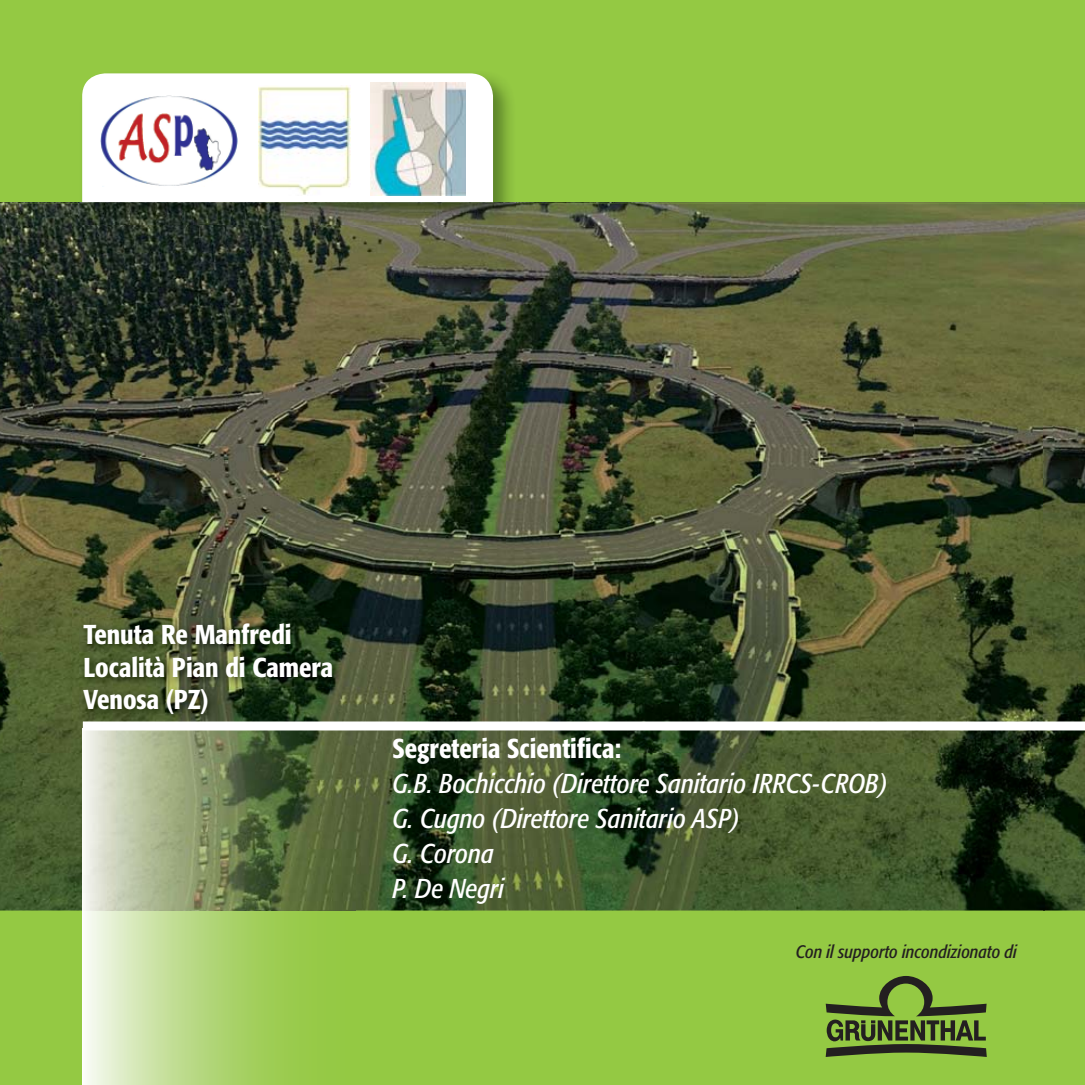
<style>
.page{position:relative;width:1085px;height:1085px;background:#fff}
.page>*{position:absolute;margin:0;border:0;box-sizing:border-box;transform-origin:0 0}
.t1{font:italic condensed 27px/34.9px "Formata";color:#fff}
.t2{font:500 condensed 27px/32.4px "Formata";color:#fff}
.t3{font:italic condensed 18px "Formata";color:#231f20}
</style>
<div class="page">
<div style="left:0;top:0;width:1084px;height:1084px;background:#94c943"></div>
<img style="left:0;top:202px;width:1084px;height:1px">
<img style="left:0;top:203px;width:1043px;height:550px">
<img style="left:1043px;top:203px;width:41px;height:707px">
<img style="left:0;top:753px;width:83px;height:157px">
<img style="left:356px;top:753px;width:688px;height:157px">
<img style="left:83px;top:730px;width:273px;height:354px">
<img style="left:79px;top:79px;width:436px;height:145px">
<div style="left:82px;top:73px;width:411px;height:129px;background:#fff"></div>
<img style="left:99px;top:94px;width:141px;height:94px">
<img style="left:258px;top:86px;width:92px;height:110px">
<img style="left:370px;top:83px;width:96px;height:113px">
<img style="left:79px;top:619px;width:262px;height:104px">
<div style="left:83px;top:721px;width:1001px;height:9px;background:#fff"></div>
<svg style="left:825px;top:976px;width:161px;height:80px"></svg>
<p class="t2" style="left:84px;top:620px;width:251px">Tenuta Re Manfredi<br>Località Pian di Camera<br>Venosa (PZ)</p>
<p class="t2" style="left:392px;top:734px;width:230px">Segreteria Scientifica:</p>
<p class="t1" style="left:392px;top:768px;width:496px">G.B. Bochicchio (Direttore Sanitario IRRCS-CROB)<br>G. Cugno (Direttore Sanitario ASP)<br>G. Corona<br>P. De Negri</p>
<p class="t3" style="left:795px;top:944px;width:222px">Con il supporto incondizionato di</p>
</div>
